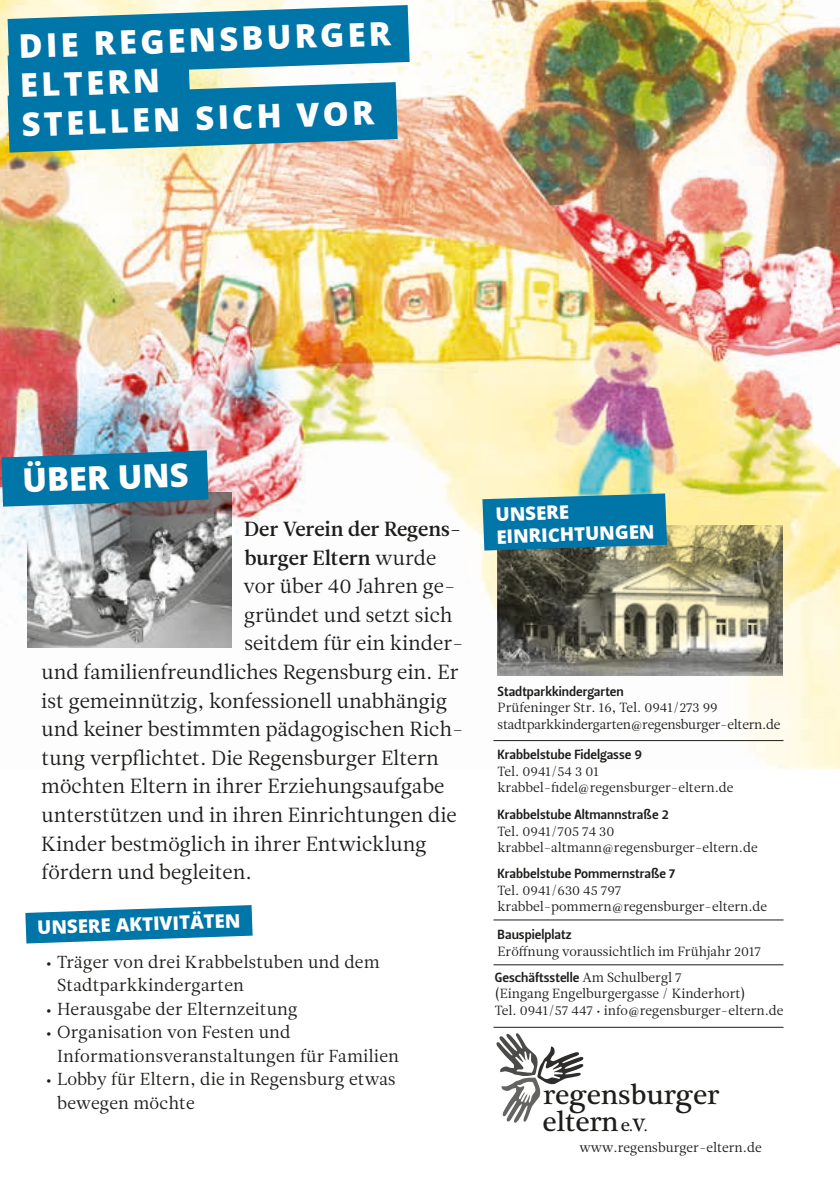
<style>
.page{position:relative;width:840px;height:1191px;background:#fff}
.page>*{position:absolute;margin:0;border:0;box-sizing:border-box;transform-origin:0 0}
.t1{font:800 32.6px/39.2px "Open Sans";color:#fff}
.t2{font:29.6px/27px "Plantagenet Cherokee";color:#1d1d1b}
.t3{font:20.4px "Leitura News Roman 1";color:#1d1d1b}
.t4{font:20.4px/28.6px "Leitura News Roman 3";color:#1d1d1b}
.t5{font:800 18.6px/22.4px "Open Sans";color:#fff}
.t6{font:17.4px/23.4px "Leitura News Roman 1";letter-spacing:.01em;color:#1d1d1b}
.t7{font:13.2px/16.4px "Leitura News Roman 1";color:#1d1d1b}
.t8{font:13.2px "Leitura Sans Grot 3";color:#1d1d1b}
.t9{font:13.2px/16.4px "Leitura News Roman 1";letter-spacing:-.02em;color:#1d1d1b}
.s1{font-family:"Leitura News Roman 1"}
.s2{font-size:19.2px}
.s3{font-size:17px}
.s4{font-size:27.6px}
</style>
<div class="page">
<img style="left:0;top:0;width:839px;height:769px">
<img style="left:497px;top:525px;width:284px;height:150px">
<img style="left:28px;top:493px;width:204px;height:155px">
<svg style="left:496px;top:1033px;width:88px;height:90px"></svg>
<svg style="left:1px;top:450px;width:207px;height:56px;background:#1478a5"></svg>
<svg style="left:8px;top:5px;width:401px;height:148px;background:#2d8aaf"></svg>
<svg style="left:482px;top:493px;width:184px;height:57px;background:#167ea6"></svg>
<svg style="left:25px;top:905px;width:227px;height:38px"></svg>
<hr style="left:493px;top:964px;width:290px;height:1px;background:#1d1d1b">
<hr style="left:493px;top:1027px;width:290px;height:1px;background:#1d1d1b">
<hr style="left:493px;top:919px;width:290px;height:1px;background:#1d1d1b">
<hr style="left:493px;top:740px;width:290px;height:1px;background:#1d1d1b">
<h1 class="t1" style="left:18px;top:25px;width:373px;rotate:-2deg">DIE REGENSBURGER<br>ELTERN<br>STELLEN SICH VOR</h1>
<h1 class="t1" style="left:22px;top:459px;width:168px;rotate:-2deg">ÜBER UNS</h1>
<p class="t4" style="left:244px;top:515px;width:219px">Der Verein der Regens&shy;burger Eltern <span class="s1">wurde</span></p>
<p class="t3" style="left:243px;top:574px;width:213px">vor über 40 Jahren ge-</p>
<p class="t3" style="left:244px;top:603px;width:210px">gründet und setzt sich</p>
<p class="t3" style="left:244px;top:631px;width:220px">seitdem für ein kinder-</p>
<p class="t3" style="left:41px;top:660px;width:418px">und familienfreundliches Regensburg ein. Er</p>
<p class="t3" style="left:41px;top:688px;width:407px">ist gemeinnützig, konfessionell unabhängig</p>
<p class="t3" style="left:41px;top:717px;width:423px">und keiner bestimmten pädagogischen Rich-</p>
<p class="t3" style="left:42px;top:746px;width:398px">tung verpflichtet. Die Regensburger Eltern</p>
<p class="t3" style="left:41px;top:774px;width:404px">möchten Eltern in ihrer Erziehungsaufgabe</p>
<p class="t3" style="left:41px;top:803px;width:416px">unterstützen und in ihren Einrichtungen die</p>
<p class="t3" style="left:41px;top:831px;width:387px">Kinder bestmöglich in ihrer Entwicklung</p>
<p class="t3" style="left:42px;top:860px;width:212px">fördern und begleiten.</p>
<p class="t5" style="left:37px;top:915px;width:205px;rotate:-2deg">UNSERE AKTIVITÄTEN</p>
<p class="t6" style="left:57px;top:950px;width:324px;text-indent:-12px">• Träger von drei Krabbelstuben und dem<br>Stadtparkkindergarten</p>
<p class="t6" style="left:46px;top:997px;width:253px">• Herausgabe der Elternzeitung</p>
<p class="t6" style="left:57px;top:1020px;width:343px;text-indent:-12px">• Organisation von Festen und<br>Informationsveranstaltungen für Familien</p>
<p class="t6" style="left:57px;top:1067px;width:340px;text-indent:-12px">• Lobby für Eltern, die in Regensburg etwas bewegen möchte</p>
<p class="t5" style="left:495px;top:502px;width:160px;rotate:-2deg">UNSERE<br>EINRICHTUNGEN</p>
<p class="t8" style="left:497px;top:683px;width:128px">Stadtparkkindergarten</p>
<p class="t9" style="left:497px;top:699px;width:284px">Prüfeninger Str. 16, Tel. 0941/273 99 stadtparkkindergarten@regensburger-eltern.de</p>
<p class="t8" style="left:497px;top:747px;width:146px">Krabbelstube Fidelgasse 9</p>
<p class="t7" style="left:497px;top:763px;width:237px">Tel. 0941/54 3 01 krabbel-fidel@regensburger-eltern.de</p>
<p class="t8" style="left:497px;top:807px;width:172px">Krabbelstube Altmannstraße 2</p>
<p class="t7" style="left:497px;top:823px;width:261px">Tel. 0941/705 74 30 krabbel-altmann@regensburger-eltern.de</p>
<p class="t8" style="left:497px;top:866px;width:179px">Krabbelstube Pommernstraße 7</p>
<p class="t7" style="left:497px;top:882px;width:271px">Tel. 0941/630 45 797 krabbel-pommern@regensburger-eltern.de</p>
<p class="t8" style="left:497px;top:927px;width:75px">Bauspielplatz</p>
<p class="t7" style="left:497px;top:943px;width:265px">Eröffnung voraussichtlich im Frühjahr 2017</p>
<p class="t8" style="left:494px;top:969px;width:188px">Geschäftsstelle <span class="s1">Am Schulbergl 7</span></p>
<p class="t7" style="left:494px;top:985px;width:290px">(Eingang Engelburgergasse / Kinderhort)<br>Tel. 0941/57 447 · info@regensburger-eltern.de</p>
<h2 class="t2" style="left:542px;top:1081px;width:178px">regensburger eltern<span class="s2">e</span><span class="s3">.</span> <span class="s4">v</span><span class="s3">.</span></h2>
<p class="t7" style="left:579px;top:1139px;width:184px">www.regensburger-eltern.de</p>
</div>
